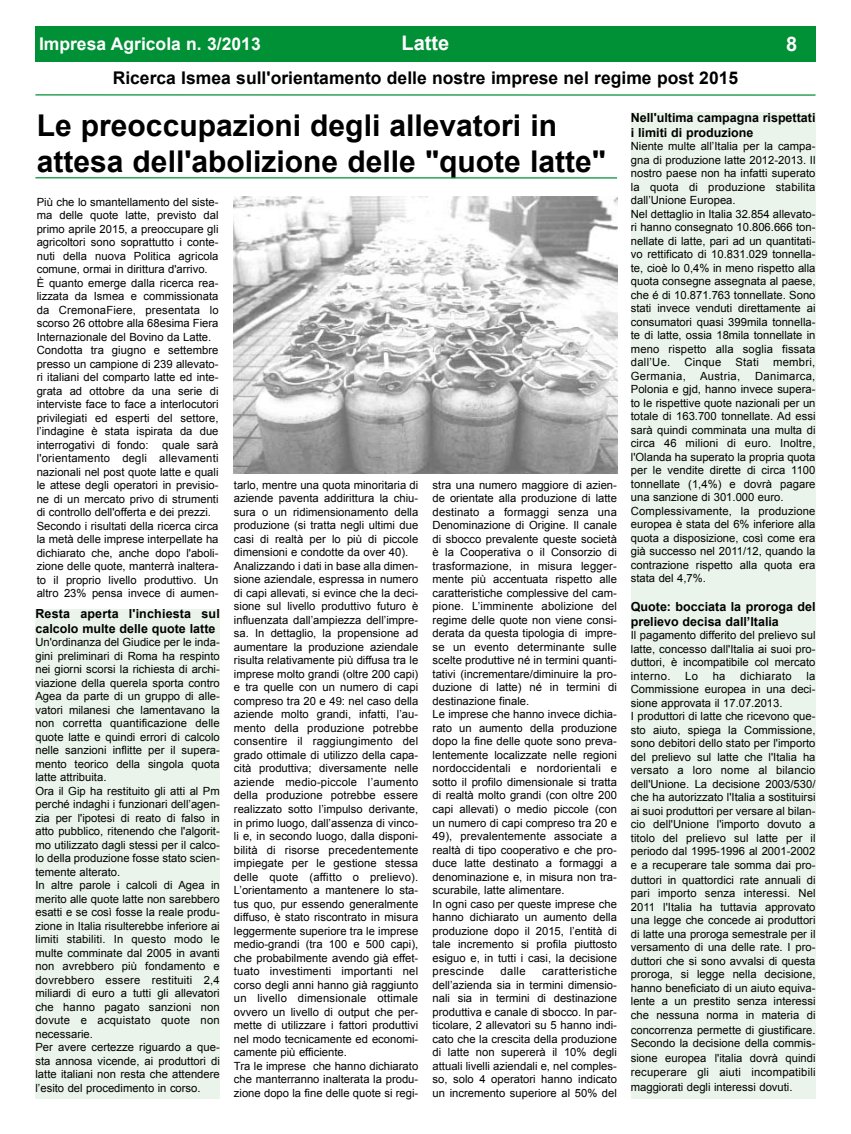
<style>
.page{position:relative;width:851px;height:1134px;background:#fff}
.page>*{position:absolute;margin:0;border:0;box-sizing:border-box;transform-origin:0 0}
.t1{font:700 30px/36px "Arial";color:#000}
.t2{font:700 20px "Arial";color:#fff}
.t3{font:700 17.5px "Arial";color:#000}
.t4{font:700 17.5px "Arial";color:#fff}
.t5{font:700 12.5px/15px "Arial";color:#000}
.t6{font:11.25px/13.5px "Arial";color:#000}
.t7{font:11.25px "Arial";letter-spacing:.025em;color:#000}
</style>
<div class="page">
<div style="left:35px;top:26px;width:780px;height:36px;background:#009036"></div>
<hr style="left:35px;top:177px;width:582px;height:2px;background:#009036">
<hr style="left:35px;top:94px;width:780px;height:2px;background:#009036">
<img style="left:234px;top:197px;width:383px;height:276px">
<div style="left:630px;top:113px;width:185px;height:985px;background:#ebf4eb"></div>
<div style="left:35px;top:609px;width:185px;height:489px;background:#ebf4eb"></div>
<h2 class="t2" style="left:401px;top:30px;width:49px">Latte</h2>
<h3 class="t4" style="left:39px;top:32px;width:223px">Impresa Agricola n. 3/2013</h3>
<h2 class="t2" style="left:785px;top:31px;width:13px">8</h2>
<h3 class="t3" style="left:113px;top:66px;width:627px">Ricerca Ismea sull'orientamento delle nostre imprese nel regime post 2015</h3>
<h1 class="t1" style="left:37px;top:108px;width:570px">Le preoccupazioni degli allevatori in attesa dell'abolizione delle "quote latte"</h1>
<p class="t6" style="left:37px;top:195px;width:183px">Più che lo smantellamento del siste&shy;ma delle quote latte, previsto dal primo aprile 2015, a preoccupare gli agricoltori sono soprattutto i conte&shy;nuti della nuova Politica agricola comune, ormai in dirittura d'arrivo.<br>È quanto emerge dalla ricerca rea&shy;lizzata da Ismea e commissionata da CremonaFiere, presentata lo scorso 26 ottobre alla 68esima Fiera Internazionale del Bovino da Latte.<br>Condotta tra giugno e settembre presso un campione di 239 allevato&shy;ri italiani del comparto latte ed inte&shy;grata ad ottobre da una serie di interviste face to face a interlocutori privilegiati ed esperti del settore, l’indagine è stata ispirata da due interrogativi di fondo: quale sarà l'orientamento degli allevamenti nazionali nel post quote latte e quali le attese degli operatori in previsio&shy;ne di un mercato privo di strumenti di controllo dell'offerta e dei prezzi.<br>Secondo i risultati della ricerca circa la metà delle imprese interpellate ha dichiarato che, anche dopo l'aboli&shy;zione delle quote, manterrà inaltera&shy;to il proprio livello produttivo. Un altro 23% pensa invece di aumen-</p>
<p class="t5" style="left:35px;top:606px;width:186px">Resta aperta l'inchiesta sul calcolo multe delle quote latte</p>
<p class="t6" style="left:35px;top:636px;width:186px">Un'ordinanza del Giudice per le inda&shy;gini preliminari di Roma ha respinto nei giorni scorsi la richiesta di archi&shy;viazione della querela sporta contro Agea da parte di un gruppo di alle&shy;vatori milanesi che lamentavano la non corretta quantificazione delle quote latte e quindi errori di calcolo nelle sanzioni inflitte per il supera&shy;mento teorico della singola quota latte attribuita.<br>Ora il Gip ha restituito gli atti al Pm perché indaghi i funzionari dell’agen&shy;zia per l'ipotesi di reato di falso in atto pubblico, ritenendo che l'algorit&shy;mo utilizzato dagli stessi per il calco&shy;lo della produzione fosse stato scien&shy;temente alterato.<br>In altre parole i calcoli di Agea in merito alle quote latte non sarebbero esatti e se così fosse la reale produ&shy;zione in Italia risulterebbe inferiore ai limiti stabiliti. In questo modo le multe comminate dal 2005 in avanti non avrebbero più fondamento e dovrebbero essere restituiti 2,4 miliardi di euro a tutti gli allevatori che hanno pagato sanzioni non dovute e acquistato quote non necessarie.<br>Per avere certezze riguardo a que&shy;sta annosa vicende, ai produttori di latte italiani non resta che attendere l’esito del procedimento in corso.</p>
<p class="t6" style="left:234px;top:478px;width:186px">tarlo, mentre una quota minoritaria di aziende paventa addirittura la chiu&shy;sura o un ridimensionamento della produzione (si tratta negli ultimi due casi di realtà per lo più di piccole dimensioni e condotte da over 40).<br>Analizzando i dati in base alla dimen&shy;sione aziendale, espressa in numero di capi allevati, si evince che la deci&shy;sione sul livello produttivo futuro è influenzata dall’ampiezza dell’impre&shy;sa. In dettaglio, la propensione ad aumentare la produzione aziendale risulta relativamente più diffusa tra le imprese molto grandi (oltre 200 capi) e tra quelle con un numero di capi compreso tra 20 e 49: nel caso della aziende molto grandi, infatti, l’au&shy;mento della produzione potrebbe consentire il raggiungimento del grado ottimale di utilizzo della capa&shy;cità produttiva; diversamente nelle aziende medio-piccole l’aumento della produzione potrebbe essere realizzato sotto l’impulso derivante, in primo luogo, dall’assenza di vinco&shy;li e, in secondo luogo, dalla disponi&shy;bilità di risorse precedentemente impiegate per le gestione stessa delle quote (affitto o prelievo).<br>L’orientamento a mantenere lo sta&shy;tus quo, pur essendo generalmente diffuso, è stato riscontrato in misura leggermente superiore tra le imprese medio-grandi (tra 100 e 500 capi), che probabilmente avendo già effet&shy;tuato investimenti importanti nel corso degli anni hanno già raggiunto un livello dimensionale ottimale ovvero un livello di output che per&shy;mette di utilizzare i fattori produttivi nel modo tecnicamente ed economi&shy;camente più efficiente.<br>Tra le imprese che hanno dichiarato che manterranno inalterata la produ&shy;zione dopo la fine delle quote si regi-</p>
<p class="t6" style="left:432px;top:478px;width:186px">stra una numero maggiore di azien&shy;de orientate alla produzione di latte destinato a formaggi senza una Denominazione di Origine. Il canale di sbocco prevalente queste società è la Cooperativa o il Consorzio di trasformazione, in misura legger&shy;mente più accentuata rispetto alle caratteristiche complessive del cam&shy;pione. L’imminente abolizione del regime delle quote non viene consi&shy;derata da questa tipologia di impre&shy;se un evento determinante sulle scelte produttive né in termini quanti&shy;tativi (incrementare/diminuire la pro&shy;duzione di latte) né in termini di destinazione finale.<br>Le imprese che hanno invece dichia&shy;rato un aumento della produzione dopo la fine delle quote sono preva&shy;lentemente localizzate nelle regioni nordoccidentali e nordorientali e sotto il profilo dimensionale si tratta di realtà molto grandi (con oltre 200 capi allevati) o medio piccole (con un numero di capi compreso tra 20 e 49), prevalentemente associate a realtà di tipo cooperativo e che pro&shy;duce latte destinato a formaggi a denominazione e, in misura non tra&shy;scurabile, latte alimentare.<br>In ogni caso per queste imprese che hanno dichiarato un aumento della produzione dopo il 2015, l’entità di tale incremento si profila piuttosto esiguo e, in tutti i casi, la decisione prescinde</p>
<p class="t6" style="left:432px;top:964px;width:186px;text-align:justify;text-indent:109px">caratteristiche dell’azienda sia in termini dimensio&shy;nali sia in termini di destinazione produttiva e canale di sbocco. In par&shy;ticolare, 2 allevatori su 5 hanno indi&shy;cato che la crescita della produzione di latte non supererà il 10% degli attuali livelli aziendali e, nel comples&shy;so, solo 4 operatori hanno indicato un incremento superiore al 50% del</p>
<p class="t6" style="left:500px;top:964px;width:27px">dalle</p>
<p class="t5" style="left:630px;top:110px;width:186px">Nell'ultima campagna rispettati i limiti di produzione</p>
<p class="t6" style="left:630px;top:140px;width:186px">Niente multe all’Italia per la campa&shy;gna di produzione latte 2012-2013. Il nostro paese non ha infatti superato la quota di produzione stabilita dall’Unione Europea.<br>Nel dettaglio in Italia 32.854 allevato&shy;ri hanno consegnato 10.806.666 ton&shy;nellate di latte, pari ad un quantitati&shy;vo rettificato di 10.831.029 tonnella&shy;te, cioè lo 0,4% in meno rispetto alla quota consegne assegnata al paese, che é di 10.871.763 tonnellate. Sono stati invece venduti direttamente ai consumatori quasi 399mila tonnella&shy;te di latte, ossia 18mila tonnellate in meno rispetto alla soglia fissata dall’Ue. Cinque Stati membri, Germania,</p>
<p class="t6" style="left:630px;top:369px;width:186px;text-indent:124px">Danimarca,<br>Polonia e gjd, hanno invece supera&shy;to le rispettive quote nazionali per un totale di 163.700 tonnellate. Ad essi sarà quindi comminata una multa di circa 46 milioni di euro. Inoltre, l'Olanda ha superato la propria quota per le vendite dirette di circa 1100 tonnellate (1,4%) e dovrà pagare una sanzione di 301.000 euro.<br>Complessivamente, la produzione europea è stata del 6% inferiore alla quota a disposizione, così come era già successo nel 2011/12, quando la contrazione rispetto alla quota era stata del 4,7%.</p>
<p class="t5" style="left:630px;top:599px;width:186px">Quote: bocciata la proroga del prelievo decisa dall’Italia</p>
<p class="t6" style="left:630px;top:629px;width:186px;text-align:justify">Il pagamento differito del prelievo sul latte, concesso dall'Italia ai suoi pro&shy;duttori, è incompatibile col mercato interno.</p>
<p class="t7" style="left:700px;top:368px;width:42px">Austria,</p>
<p class="t6" style="left:630px;top:669px;width:186px;text-indent:176px">la Commissione europea in una deci&shy;sione approvata il 17.07.2013.<br>I produttori di latte che ricevono que&shy;sto aiuto, spiega la Commissione, sono debitori dello stato per l'importo del prelievo sul latte che l'Italia ha versato a loro nome al bilancio dell'Unione. La decisione 2003/530/ che ha autorizzato l'Italia a sostituirsi ai suoi produttori per versare al bilan&shy;cio dell'Unione l'importo dovuto a titolo del prelievo sul latte per il periodo dal 1995-1996 al 2001-2002 e a recuperare tale somma dai pro-</p>
<p class="t6" style="left:630px;top:873px;width:186px;text-align:justify">duttori in quattordici rate annuali di pari importo senza interessi. Nel 2011 l'Italia ha tuttavia approvato una legge che concede ai produttori di latte una proroga semestrale per il versamento di una delle rate. I pro&shy;duttori che si sono avvalsi di questa proroga, si legge nella decisione, hanno beneficiato di un aiuto equiva&shy;lente a un prestito senza interessi che nessuna norma in materia di</p>
<p class="t6" style="left:630px;top:1023px;width:186px">concorrenza permette di giustificare.<br>Secondo la decisione della commis-</p>
<p class="t6" style="left:630px;top:1052px;width:186px">sione europea l'italia dovrà quindi recuperare gli aiuti incompatibili</p>
<p class="t6" style="left:630px;top:1080px;width:163px">maggiorati degli interessi dovuti.</p>
<p class="t6" style="left:685px;top:669px;width:14px">Lo</p>
<p class="t6" style="left:712px;top:669px;width:14px">ha</p>
<p class="t7" style="left:740px;top:668px;width:53px">dichiarato</p>
</div>
